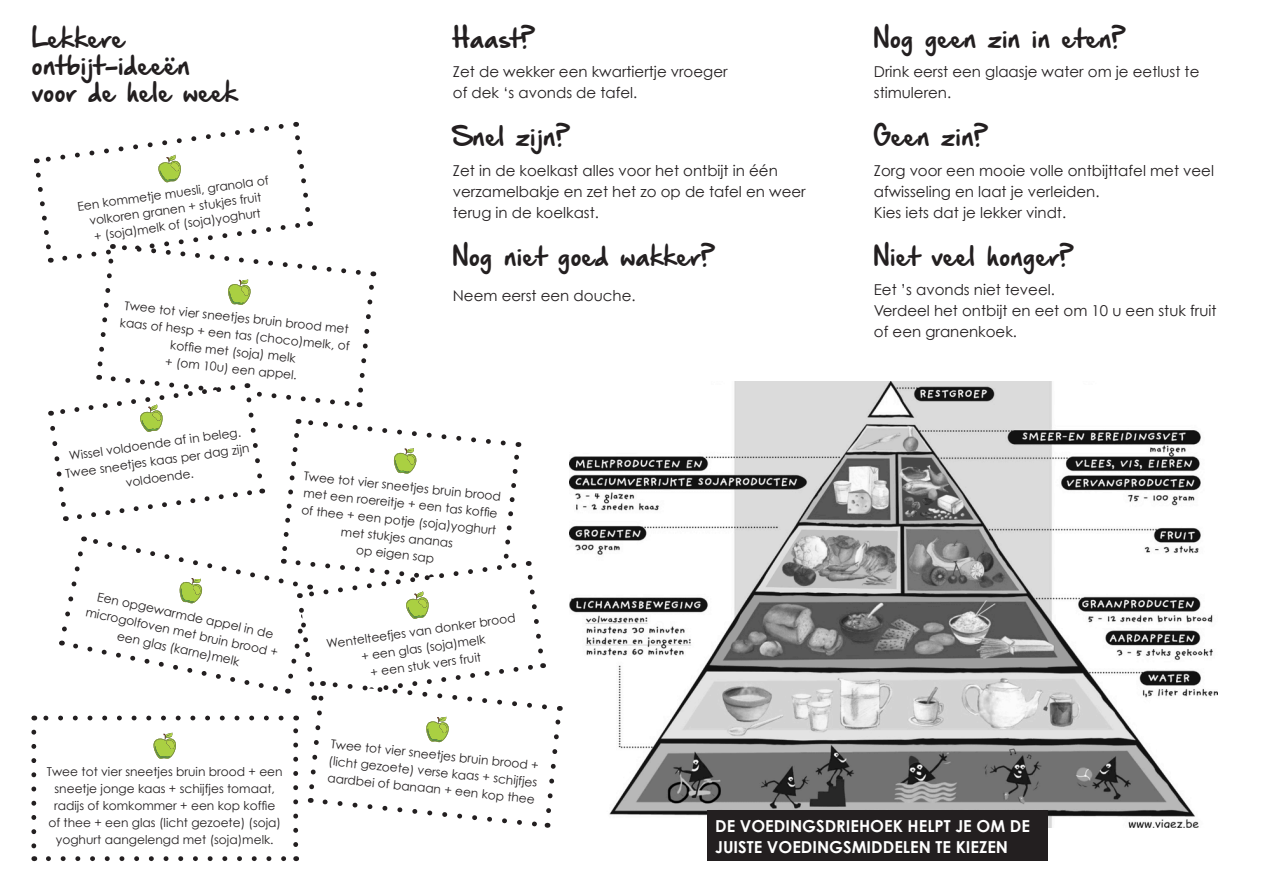
<style>
.page{position:relative;width:1263px;height:893px;background:#fff}
.page>*{position:absolute;margin:0;border:0;box-sizing:border-box;transform-origin:0 0}
.t1{font:22.5px "Hand Of Sean Demo";color:#231f20}
.t2{font:700 16.5px/21px "Century Gothic";color:#fff}
.t3{font:15px/21px "Century Gothic";color:#231f20}
.t4{font:12.15px/17.1px "Century Gothic";color:#231f20;text-align:center}
</style>
<div class="page">
<img style="left:570px;top:382px;width:648px;height:446px">
<div style="left:707px;top:811px;width:340px;height:50px;background:#231f20"></div>
<svg style="left:31px;top:121px;width:532px;height:740px"></svg>
<p class="t1" style="left:32px;top:27px;width:95px">Lekkere</p>
<p class="t1" style="left:32px;top:54px;width:160px">ontbijt-ideeën</p>
<p class="t1" style="left:32px;top:81px;width:208px">voor de hele week</p>
<p class="t4" style="left:76px;top:198px;width:195px;rotate:-8deg">Een kommetje muesli, granola of</p>
<p class="t4" style="left:88px;top:212px;width:175px;rotate:-8deg">volkoren granen + stukjes fruit</p>
<p class="t4" style="left:93px;top:228px;width:169px;rotate:-8deg">+ (soja)melk of (soja)yoghurt</p>
<p class="t4" style="left:123px;top:297px;width:232px;rotate:6deg">Twee tot vier sneetjes bruin brood met kaas of hesp + een tas (choco)melk, of koffi e met (soja) melk</p>
<p class="t4" style="left:166px;top:353px;width:134px;rotate:6deg">+ (om 10u) een appel.</p>
<p class="t1" style="left:453px;top:27px;width:84px">Haast?</p>
<p class="t3" style="left:453px;top:61px;width:276px">Zet de wekker een kwartiertje vroeger</p>
<p class="t3" style="left:453px;top:82px;width:186px">of dek ‘s avonds de tafel.</p>
<p class="t1" style="left:453px;top:125px;width:119px">Snel zijn?</p>
<p class="t3" style="left:453px;top:160px;width:354px">Zet in de koelkast alles voor het ontbijt in één verzamelbakje en zet het zo op de tafel en weer terug in de koelkast.</p>
<p class="t1" style="left:453px;top:245px;width:264px">Nog niet goed wakker?</p>
<p class="t3" style="left:453px;top:285px;width:184px">Neem eerst een douche.</p>
<p class="t4" style="left:62px;top:448px;width:187px;rotate:-8deg">Wissel voldoende af in beleg.<br>Twee sneetjes kaas per dag zijn voldoende.</p>
<p class="t4" style="left:91px;top:586px;width:198px;rotate:12deg">Een opgewarmde appel in de microgolfoven met bruin brood + een glas (karne)melk</p>
<p class="t4" style="left:305px;top:467px;width:200px;rotate:6deg">Twee tot vier sneetjes bruin brood met een roereitje + een tas koffi e of thee + een potje (soja)yoghurt met stukjes ananas</p>
<p class="t4" style="left:357px;top:541px;width:80px;rotate:6deg">op eigen sap</p>
<p class="t4" style="left:325px;top:635px;width:192px;rotate:-8deg">Wentelteefjes van donker brood</p>
<p class="t4" style="left:360px;top:648px;width:127px;rotate:-8deg">+ een glas (soja)melk</p>
<p class="t4" style="left:369px;top:664px;width:113px;rotate:-8deg">+ een stuk vers fruit</p>
<p class="t1" style="left:874px;top:27px;width:254px">Nog geen zin in eten?</p>
<p class="t3" style="left:874px;top:61px;width:327px">Drink eerst een glaasje water om je eetlust te stimuleren.</p>
<p class="t1" style="left:874px;top:125px;width:116px">Geen zin?</p>
<p class="t3" style="left:874px;top:160px;width:342px">Zorg voor een mooie volle ontbijttafel met veel afwisseling en laat je verleiden.</p>
<p class="t3" style="left:874px;top:202px;width:194px">Kies iets dat je lekker vindt.</p>
<p class="t1" style="left:874px;top:245px;width:202px">Niet veel honger?</p>
<p class="t3" style="left:874px;top:279px;width:182px">Eet ’s avonds niet teveel.</p>
<p class="t3" style="left:874px;top:300px;width:344px">Verdeel het ontbijt en eet om 10 u een stuk fruit of een granenkoek.</p>
<p class="t4" style="left:47px;top:763px;width:237px">Twee tot vier sneetjes bruin brood + een sneetje jonge kaas + schijfjes tomaat, radijs of komkommer + een kop koffie of thee + een glas (licht gezoete) (soja) yoghurt aangelengd met (soja)melk.</p>
<p class="t4" style="left:331px;top:735px;width:211px;text-align:justify;rotate:6deg">Twee tot vier sneetjes bruin brood + (licht gezoete) verse kaas + schijfjes aardbei of banaan + een kop thee</p>
<p class="t2" style="left:715px;top:815px;width:316px">DE VOEDINGSDRIEHOEK HELPT JE OM DE<br>JUISTE VOEDINGSMIDDELEN TE KIEZEN</p>
</div>
